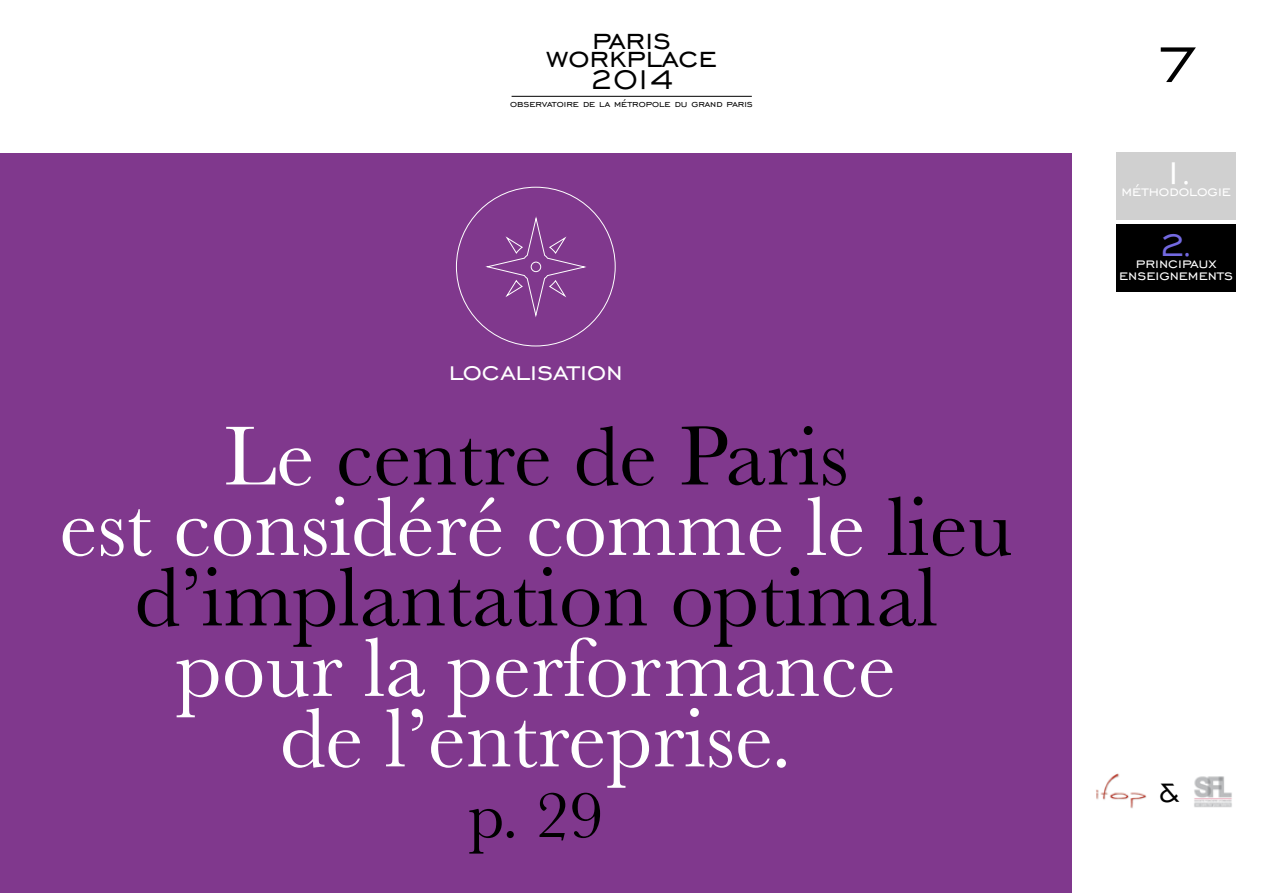
<style>
.page{position:relative;width:1263px;height:893px;background:#fff}
.page>*{position:absolute;margin:0;border:0;box-sizing:border-box;transform-origin:0 0}
.t1{font:87px/70.5px "Baskerville";color:#000;text-align:center}
.t2{font:87px/70.5px "Baskerville";color:#fff;text-align:center}
.t3{font:67.5px "Baskerville";color:#000}
.t4{font:67.5px "Engravers Gothic BT";color:#000}
.t5{font:42.15px "Engravers Gothic BT";color:#fff}
.t6{font:42.15px "Engravers Gothic BT";color:#7369e0}
.t7{font:36.3px "Engravers Gothic BT";color:#000}
.t8{font:34.05px "Engravers Gothic BT";color:#000}
.t9{font:32.85px "Engravers Gothic BT";color:#fff}
.t10{font:18.15px "Engravers Gothic BT";color:#fff}
.t11{font:12px "Engravers Gothic BT";color:#000}
.s1{color:#fff}
</style>
<div class="page">
<div style="left:0;top:153px;width:1071px;height:740px;background:#80388d"></div>
<img style="left:1096px;top:773px;width:51px;height:36px">
<img style="left:1194px;top:776px;width:38px;height:32px">
<div style="left:1117px;top:152px;width:119px;height:68px;background:#d0d0d0"></div>
<svg style="left:485px;top:216px;width:101px;height:101px"></svg>
<div style="left:1117px;top:224px;width:119px;height:67px;background:#000"></div>
<hr style="left:512px;top:96px;width:240px;height:1px;background:#000">
<p class="t7" style="left:592px;top:19px;width:80px">paris</p>
<p class="t7" style="left:546px;top:37px;width:172px">workplace</p>
<p class="t7" style="left:589px;top:59px;width:86px">2014</p>
<p class="t11" style="left:510px;top:97px;width:244px">observatoire de la métropole du grand paris</p>
<p class="t9" style="left:449px;top:353px;width:176px">localisation</p>
<p class="t4" style="left:1154px;top:26px;width:47px">7</p>
<p class="t5" style="left:1159px;top:149px;width:35px">1.</p>
<p class="t10" style="left:1121px;top:181px;width:111px">méthodologie</p>
<p class="t6" style="left:1158px;top:221px;width:38px">2.</p>
<p class="t10" style="left:1136px;top:253px;width:82px">principaux</p>
<p class="t10" style="left:1119px;top:265px;width:116px">enseignements</p>
<p class="t1" style="left:59px;top:422px;width:955px"><span class="s1">Le</span> centre de Paris<br><span class="s1">est considéré comme le</span> lieu d’implantation optimal</p>
<p class="t2" style="left:176px;top:634px;width:721px">pour la performance de l’entreprise.</p>
<p class="t3" style="left:469px;top:772px;width:135px">p. 29</p>
<p class="t8" style="left:1158px;top:774px;width:23px">&amp;</p>
</div>
